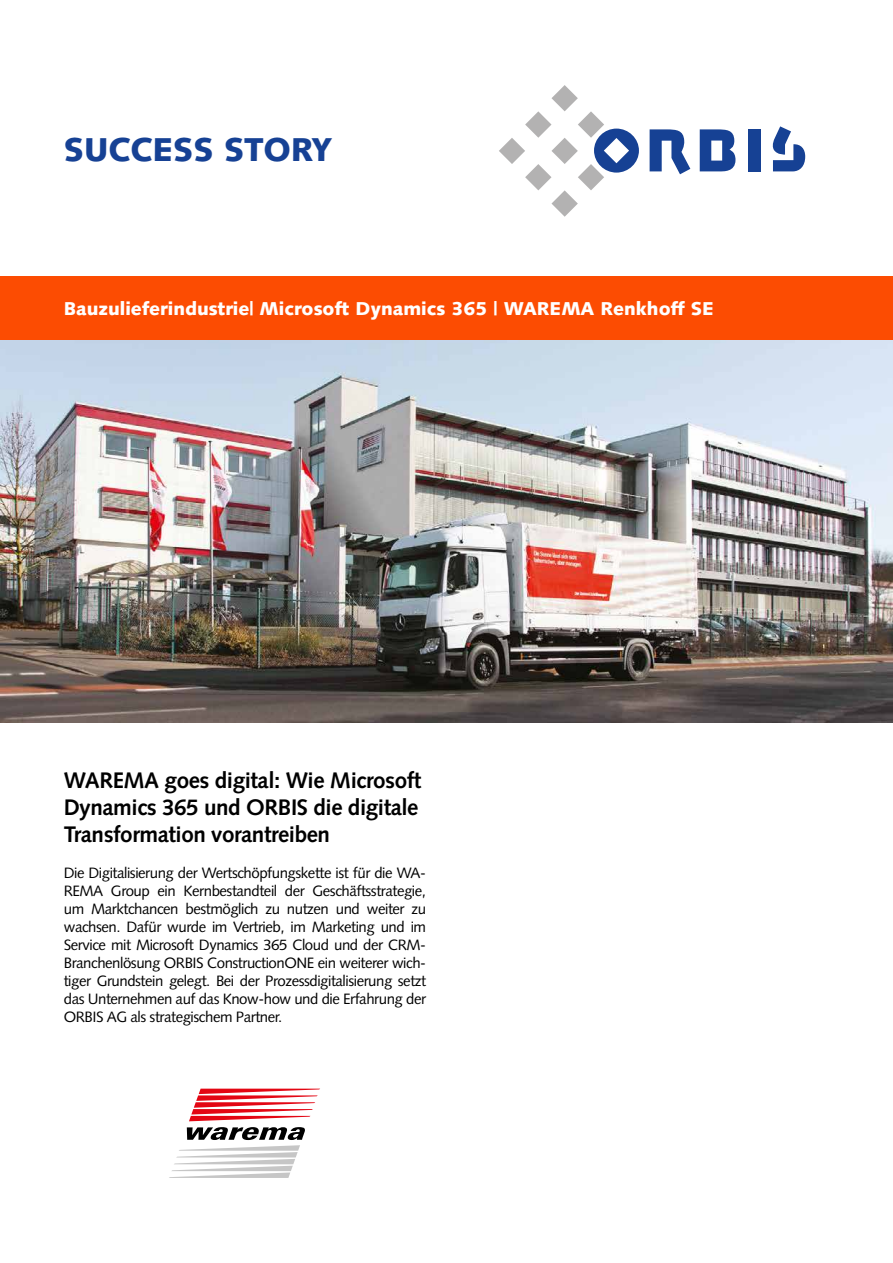
<style>
.page{position:relative;width:893px;height:1263px;background:#fff}
.page>*{position:absolute;margin:0;border:0;box-sizing:border-box;transform-origin:0 0}
.t1{font:900 33px "Syntax LT Std";color:#164194}
.t2{font:700 22.5px/27px "Syntax LT Std";letter-spacing:-.02em;color:#000}
.t3{font:900 18.6px "Syntax LT Std";color:#fff}
.t4{font:15px/18px "Syntax LT Std";letter-spacing:-.03em;color:#000;text-align:justify}
</style>
<div class="page">
<img style="left:0;top:340px;width:893px;height:383px">
<div style="left:0;top:276px;width:893px;height:64px;background:#fc4c02"></div>
<svg style="left:700px;top:129px;width:36px;height:43px"></svg>
<div style="left:748px;top:129px;width:12px;height:42px;background:#164194"></div>
<svg style="left:650px;top:129px;width:40px;height:45px"></svg>
<svg style="left:499px;top:85px;width:140px;height:132px"></svg>
<svg style="left:772px;top:126px;width:33px;height:45px"></svg>
<svg style="left:189px;top:1089px;width:131px;height:32px"></svg>
<svg style="left:169px;top:1127px;width:136px;height:51px"></svg>
<h1 class="t1" style="left:64px;top:130px;width:269px">SUCCESS STORY</h1>
<p class="t3" style="left:64px;top:298px;width:652px">Bauzulieferindustrie| Microsoft Dynamics 365 | WAREMA Renkhoff SE</p>
<h2 class="t2" style="left:64px;top:766px;width:359px">WAREMA goes digital: Wie Microsoft<br>Dynamics 365 und ORBIS die digitale<br>Transformation vorantreiben</h2>
<p class="t4" style="left:64px;top:863px;width:364px">Die Digitalisierung der Wertschöpfungskette ist für die WA-REMA Group ein Kernbestandteil der Geschäftsstrategie, um Marktchancen bestmöglich zu nutzen und weiter zu wachsen. Dafür wurde im Vertrieb, im Marketing und im Service mit Microsoft Dynamics 365 Cloud und der CRM-Branchenlösung ORBIS ConstructionONE ein weiterer wich&shy;tiger Grundstein gelegt. Bei der Prozessdigitalisierung setzt das Unternehmen auf das Know-how und die Erfahrung der ORBIS AG als strategischem Partner.</p>
</div>
